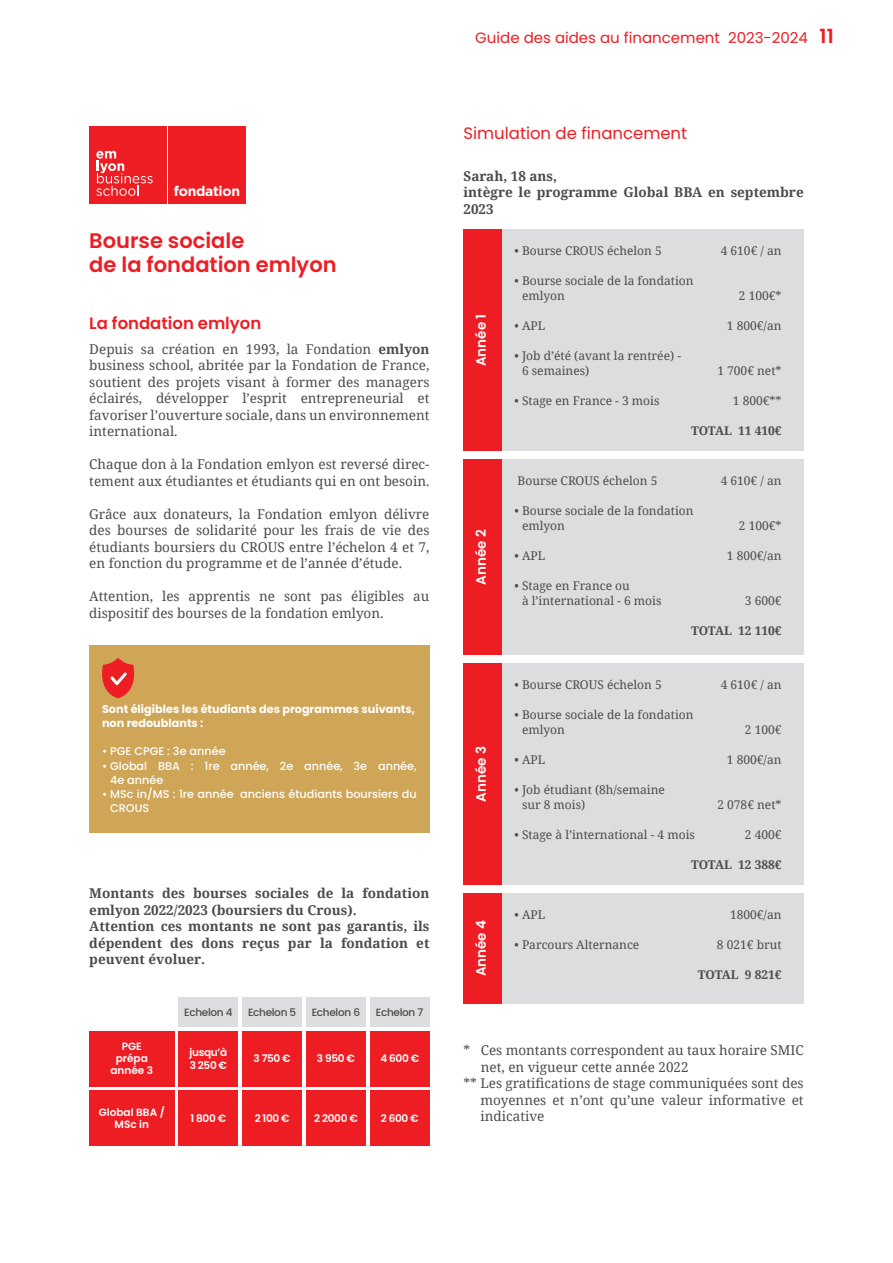
<style>
.page{position:relative;width:893px;height:1263px;background:#fff}
.page>*{position:absolute;margin:0;border:0;box-sizing:border-box;transform-origin:0 0}
.t1{font:600 21px/24px "Poppins";color:#ee1d23}
.t2{font:16.5px "Poppins";color:#ee1d23}
.t3{font:600 16.5px "Poppins";color:#ee1d23}
.t4{font:15px "Poppins";color:#ee1d23}
.t5{font:700 13.95px "Gotham";letter-spacing:-.025em;color:#fff}
.t6{font:13.5px/16.5px "Noto Serif";color:#4b4c4d;text-align:justify}
.t7{font:700 13.5px/16.5px "Noto Serif";color:#4b4c4d}
.t8{font:600 13.5px "Poppins";color:#fff}
.t9{font:12px/15px "Noto Serif";color:#4b4c4d}
.t10{font:700 12px "Noto Serif";color:#4b4c4d}
.t11{font:500 11.25px/14.2px "Poppins";color:#fff}
.t12{font:700 11.25px/14.2px "Poppins";color:#fff}
.t13{font:600 10.5px/13.5px "Poppins";letter-spacing:-.03em;color:#fff}
.t14{font:500 10.5px "Poppins";letter-spacing:-.03em;color:#4b4c4d}
.t15{font:600 10.5px/12px "Poppins";color:#fff;text-align:center}
.s1{font-weight:700}
.s2{font-weight:600;font-size:19.5px}
</style>
<div class="page">
<div style="left:89px;top:126px;width:77px;height:77px;background:#ee1d23"></div>
<svg style="left:96px;top:151px;width:57px;height:45px"></svg>
<div style="left:168px;top:126px;width:77px;height:77px;background:#ee1d23"></div>
<div style="left:89px;top:645px;width:340px;height:187px;background:#cfa558"></div>
<svg style="left:102px;top:658px;width:33px;height:40px"></svg>
<div style="left:89px;top:1031px;width:85px;height:55px;background:#ee1d23"></div>
<div style="left:370px;top:997px;width:59px;height:30px;background:#dcdddf"></div>
<div style="left:306px;top:997px;width:60px;height:30px;background:#dcdddf"></div>
<div style="left:242px;top:997px;width:60px;height:30px;background:#dcdddf"></div>
<div style="left:179px;top:997px;width:59px;height:30px;background:#dcdddf"></div>
<div style="left:89px;top:1090px;width:85px;height:56px;background:#ee1d23"></div>
<div style="left:370px;top:1031px;width:59px;height:55px;background:#ee1d23"></div>
<div style="left:370px;top:1090px;width:59px;height:56px;background:#ee1d23"></div>
<div style="left:306px;top:1031px;width:60px;height:55px;background:#ee1d23"></div>
<div style="left:306px;top:1090px;width:60px;height:56px;background:#ee1d23"></div>
<div style="left:242px;top:1031px;width:60px;height:55px;background:#ee1d23"></div>
<div style="left:242px;top:1090px;width:60px;height:56px;background:#ee1d23"></div>
<div style="left:179px;top:1031px;width:59px;height:55px;background:#ee1d23"></div>
<div style="left:179px;top:1090px;width:59px;height:56px;background:#ee1d23"></div>
<div style="left:502px;top:230px;width:302px;height:221px;background:#dcdddf"></div>
<div style="left:502px;top:459px;width:302px;height:196px;background:#dcdddf"></div>
<div style="left:502px;top:663px;width:302px;height:221px;background:#dcdddf"></div>
<div style="left:502px;top:893px;width:302px;height:110px;background:#dcdddf"></div>
<div style="left:463px;top:230px;width:39px;height:221px;background:#ee1d23"></div>
<div style="left:463px;top:459px;width:39px;height:196px;background:#ee1d23"></div>
<div style="left:463px;top:663px;width:39px;height:221px;background:#ee1d23"></div>
<div style="left:463px;top:893px;width:39px;height:110px;background:#ee1d23"></div>
<p class="t5" style="left:174px;top:182px;width:68px">fondation</p>
<h1 class="t1" style="left:89px;top:229px;width:249px">Bourse sociale<br>de la fondation emlyon</h1>
<p class="t3" style="left:89px;top:313px;width:174px">La fondation emlyon</p>
<p class="t6" style="left:89px;top:340px;width:342px">Depuis sa création en 1993, la Fondation <span class="s1">emlyon </span>business school, abritée par la Fondation de France, soutient des projets visant à former des managers éclairés, développer l’esprit entrepreneurial et favoriser l’ouverture sociale, dans un environnement international.</p>
<p class="t6" style="left:89px;top:456px;width:342px">Chaque don à la Fondation emlyon est reversé direc&shy;tement aux étudiantes et étudiants qui en ont besoin.</p>
<p class="t6" style="left:89px;top:505px;width:342px">Grâce aux donateurs, la Fondation emlyon délivre des bourses de solidarité pour les frais de vie des étudiants boursiers du CROUS entre l’échelon 4 et 7, en fonction du programme et de l’année d’étude.</p>
<p class="t6" style="left:89px;top:588px;width:342px">Attention, les apprentis ne sont pas éligibles au dispositif des bourses de la fondation emlyon.</p>
<p class="t12" style="left:102px;top:702px;width:314px">Sont éligibles les étudiants des programmes suivants, non redoublants :</p>
<p class="t11" style="left:102px;top:744px;width:125px">• PGE CPGE : 3e année</p>
<p class="t11" style="left:110px;top:759px;width:308px;text-indent:-8px">• Global BBA : 1re année, 2e année, 3e année,<br>4e année</p>
<p class="t11" style="left:110px;top:787px;width:308px;text-indent:-8px">• MSc in/MS : 1re année anciens étudiants boursiers du<br>CROUS</p>
<p class="t7" style="left:89px;top:885px;width:342px">Montants des bourses sociales de la fondation emlyon 2022/2023 (boursiers du Crous).<br>Attention ces montants ne sont pas garantis, ils dépendent des dons reçus par la fondation et peuvent évoluer.</p>
<p class="t15" style="left:110px;top:1041px;width:44px">PGE prépa année 3</p>
<p class="t15" style="left:99px;top:1106px;width:67px">Global BBA /<br>MSc in</p>
<p class="t14" style="left:184px;top:1006px;width:50px">Echelon 4</p>
<p class="t14" style="left:248px;top:1006px;width:50px">Echelon 5</p>
<p class="t14" style="left:312px;top:1006px;width:50px">Echelon 6</p>
<p class="t14" style="left:376px;top:1006px;width:49px">Echelon 7</p>
<p class="t13" style="left:189px;top:1045px;width:39px">jusqu’à<br>3 250 €</p>
<p class="t13" style="left:191px;top:1111px;width:37px">1 800 €</p>
<p class="t13" style="left:254px;top:1052px;width:39px">3 750 €</p>
<p class="t13" style="left:255px;top:1111px;width:36px">2 100 €</p>
<p class="t13" style="left:317px;top:1052px;width:39px">3 950 €</p>
<p class="t13" style="left:314px;top:1111px;width:45px">2 2000 €</p>
<p class="t13" style="left:380px;top:1052px;width:40px">4 600 €</p>
<p class="t13" style="left:381px;top:1111px;width:39px">2 600 €</p>
<p class="t4" style="left:475px;top:29px;width:360px">Guide des aides au financement 2023-2024 <span class="s2">11</span></p>
<p class="t2" style="left:463px;top:124px;width:225px">Simulation de financement</p>
<p class="t7" style="left:463px;top:167px;width:342px">Sarah, 18 ans,<br>intègre le programme Global BBA en septembre<br>2023</p>
<p class="t8" style="left:473px;top:366px;width:54px;rotate:-90deg">Année 1</p>
<p class="t8" style="left:473px;top:585px;width:57px;rotate:-90deg">Année 2</p>
<p class="t8" style="left:473px;top:802px;width:57px;rotate:-90deg">Année 3</p>
<p class="t8" style="left:473px;top:976px;width:58px;rotate:-90deg">Année 4</p>
<p class="t9" style="left:514px;top:243px;width:149px">• Bourse CROUS échelon 5</p>
<p class="t9" style="left:721px;top:243px;width:62px">4 610€ / an</p>
<p class="t9" style="left:522px;top:273px;width:173px;text-indent:-7px">• Bourse sociale de la fondation emlyon</p>
<p class="t9" style="left:739px;top:288px;width:44px">2 100€*</p>
<p class="t9" style="left:515px;top:318px;width:32px">• APL</p>
<p class="t9" style="left:727px;top:318px;width:56px">1 800€/an</p>
<p class="t9" style="left:522px;top:348px;width:161px;text-indent:-7px">• Job d’été (avant la rentrée) -<br>6 semaines)</p>
<p class="t9" style="left:717px;top:363px;width:66px">1 700€ net*</p>
<p class="t9" style="left:515px;top:393px;width:146px">• Stage en France - 3 mois</p>
<p class="t9" style="left:733px;top:393px;width:50px">1 800€**</p>
<p class="t10" style="left:691px;top:422px;width:92px">TOTAL 11 410€</p>
<p class="t9" style="left:518px;top:473px;width:141px">Bourse CROUS échelon 5</p>
<p class="t9" style="left:721px;top:473px;width:62px">4 610€ / an</p>
<p class="t9" style="left:522px;top:503px;width:173px;text-indent:-7px">• Bourse sociale de la fondation emlyon</p>
<p class="t9" style="left:739px;top:518px;width:44px">2 100€*</p>
<p class="t9" style="left:514px;top:548px;width:32px">• APL</p>
<p class="t9" style="left:727px;top:548px;width:56px">1 800€/an</p>
<p class="t9" style="left:522px;top:578px;width:141px;text-indent:-7px">• Stage en France ou<br>à l’international - 6 mois</p>
<p class="t9" style="left:745px;top:593px;width:38px">3 600€</p>
<p class="t10" style="left:691px;top:622px;width:92px">TOTAL 12 110€</p>
<p class="t9" style="left:514px;top:677px;width:149px">• Bourse CROUS échelon 5</p>
<p class="t9" style="left:721px;top:677px;width:62px">4 610€ / an</p>
<p class="t9" style="left:522px;top:707px;width:173px;text-indent:-7px">• Bourse sociale de la fondation emlyon</p>
<p class="t9" style="left:745px;top:722px;width:38px">2 100€</p>
<p class="t9" style="left:515px;top:752px;width:32px">• APL</p>
<p class="t9" style="left:727px;top:752px;width:56px">1 800€/an</p>
<p class="t9" style="left:522px;top:782px;width:144px;text-indent:-7px">• Job étudiant (8h/semaine sur 8 mois)</p>
<p class="t9" style="left:717px;top:797px;width:66px">2 078€ net*</p>
<p class="t9" style="left:515px;top:827px;width:182px">• Stage à l’international - 4 mois</p>
<p class="t9" style="left:745px;top:827px;width:38px">2 400€</p>
<p class="t10" style="left:691px;top:856px;width:92px">TOTAL 12 388€</p>
<p class="t9" style="left:514px;top:906px;width:32px">• APL</p>
<p class="t9" style="left:730px;top:906px;width:53px">1800€/an</p>
<p class="t9" style="left:515px;top:936px;width:126px">• Parcours Alternance</p>
<p class="t9" style="left:717px;top:936px;width:66px">8 021€ brut</p>
<p class="t10" style="left:698px;top:966px;width:85px">TOTAL 9 821€</p>
<p class="t6" style="left:463px;top:1041px;width:342px">* Ces montants correspondent au taux horaire SMIC</p>
<p class="t6" style="left:481px;top:1058px;width:209px">net, en vigueur cette année 2022</p>
<p class="t6" style="left:463px;top:1074px;width:342px">** Les gratifications de stage communiquées sont des</p>
<p class="t6" style="left:480px;top:1091px;width:325px">moyennes et n’ont qu’une valeur informative et</p>
<p class="t6" style="left:480px;top:1107px;width:65px">indicative</p>
</div>
